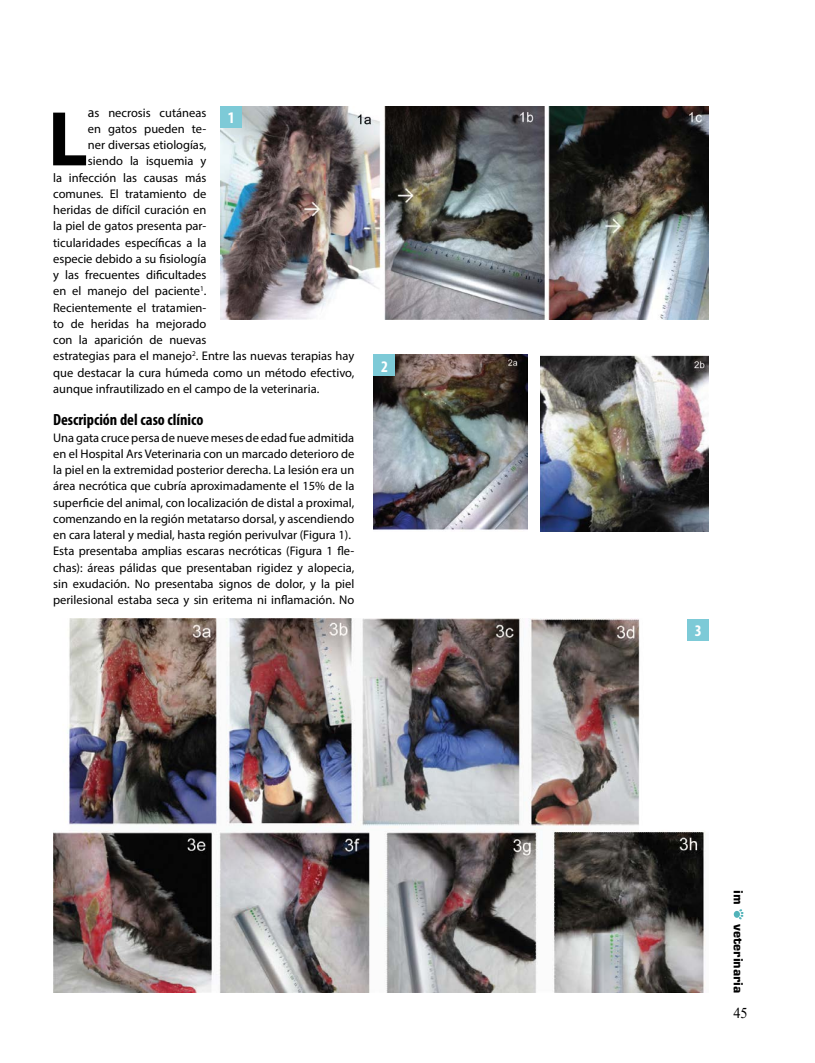
<style>
.page{position:relative;width:815px;height:1063px;background:#fff}
.page>*{position:absolute;margin:0;border:0;box-sizing:border-box;transform-origin:0 0}
.t1{font:700 78.25px "Myriad Pro";color:#000}
.t2{font:700 condensed 16.25px "Myriad Pro";color:#000}
.t3{font:700 condensed 16.25px "Myriad Pro";color:#fff}
.t4{font:15px "Times New Roman";color:#000;scale:.95 1}
.t5{font:12.5px/16.2px "Myriad Pro";color:#000}
.t6{font:700 12.5px "Square 721 BT";color:#000}
.s1{font-size:13.75px}
</style>
<div class="page">
<div style="left:734px;top:911px;width:6px;height:7px;background:#51b3b9;border-radius:50%"></div>
<svg style="left:739px;top:909px;width:5px;height:10px"></svg>
<img style="left:374px;top:355px;width:153px;height:175px">
<img style="left:221px;top:106px;width:488px;height:213px">
<div style="left:221px;top:106px;width:21px;height:22px;background:#7dcad7"></div>
<div style="left:374px;top:355px;width:21px;height:21px;background:#7dcad7"></div>
<img style="left:53px;top:619px;width:653px;height:373px">
<div style="left:688px;top:619px;width:21px;height:22px;background:#7dcad7"></div>
<img style="left:540px;top:355px;width:168px;height:176px">
<p class="t5" style="left:88px;top:104px;width:120px"><span class="s1">a</span>s necrosis cutáneas</p>
<p class="t5" style="left:88px;top:120px;width:120px">en gatos pueden te-</p>
<p class="t5" style="left:88px;top:137px;width:120px">ner diversas etiologías,</p>
<p class="t5" style="left:88px;top:153px;width:120px">siendo la isquemia y</p>
<p class="t5" style="left:53px;top:169px;width:155px">la infección las causas más</p>
<p class="t5" style="left:53px;top:185px;width:155px">comunes. El tratamiento de</p>
<p class="t5" style="left:53px;top:202px;width:155px">heridas de difícil curación en</p>
<p class="t5" style="left:53px;top:218px;width:155px">la piel de gatos presenta par-</p>
<p class="t5" style="left:53px;top:234px;width:155px">ticularidades específicas a la</p>
<p class="t5" style="left:53px;top:250px;width:155px">especie debido a su fisiología</p>
<p class="t5" style="left:53px;top:267px;width:155px">y las frecuentes dificultades</p>
<p class="t5" style="left:53px;top:283px;width:155px">en el manejo del paciente<sup>1</sup>.</p>
<p class="t5" style="left:53px;top:299px;width:155px">Recientemente el tratamien-</p>
<p class="t5" style="left:53px;top:315px;width:155px">to de heridas ha mejorado</p>
<p class="t5" style="left:53px;top:332px;width:155px">con la aparición de nuevas</p>
<p class="t5" style="left:53px;top:348px;width:303px">estrategias para el manejo<sup>2</sup>. Entre las nuevas terapias hay</p>
<p class="t5" style="left:53px;top:364px;width:303px">que destacar la cura húmeda como un método efectivo,</p>
<p class="t5" style="left:53px;top:380px;width:268px">aunque infrautilizado en el campo de la veterinaria.</p>
<h2 class="t2" style="left:53px;top:410px;width:152px">Descripción del caso clínico</h2>
<p class="t5" style="left:53px;top:429px;width:303px">Una gata cruce persa de nueve meses de edad fue admitida en el Hospital Ars Veterinaria con un marcado deterioro de la piel en la extremidad posterior derecha. La lesión era un área necrótica que cubría aproximadamente el 15% de la superficie del animal, con localización de distal a proximal, comenzando en la región metatarso dorsal, y ascendiendo en cara lateral y medial, hasta región perivulvar (Figura 1).<br>Esta presentaba amplias escaras necróticas (Figura 1 fle&shy;chas): áreas pálidas que presentaban rigidez y alopecia, sin exudación. No presentaba signos de dolor, y la piel perilesional estaba seca y sin eritema ni inflamación. No</p>
<h1 class="t1" style="left:48px;top:88px;width:41px">L</h1>
<h2 class="t3" style="left:228px;top:108px;width:8px">1</h2>
<h2 class="t3" style="left:381px;top:356px;width:8px">2</h2>
<h2 class="t3" style="left:695px;top:620px;width:8px">3</h2>
<p class="t6" style="left:746px;top:890px;width:16px;rotate:90deg">im</p>
<p class="t6" style="left:746px;top:924px;width:71px;rotate:90deg">veterinaria</p>
<p class="t4" style="left:733px;top:1003px;width:17px">45</p>
</div>
